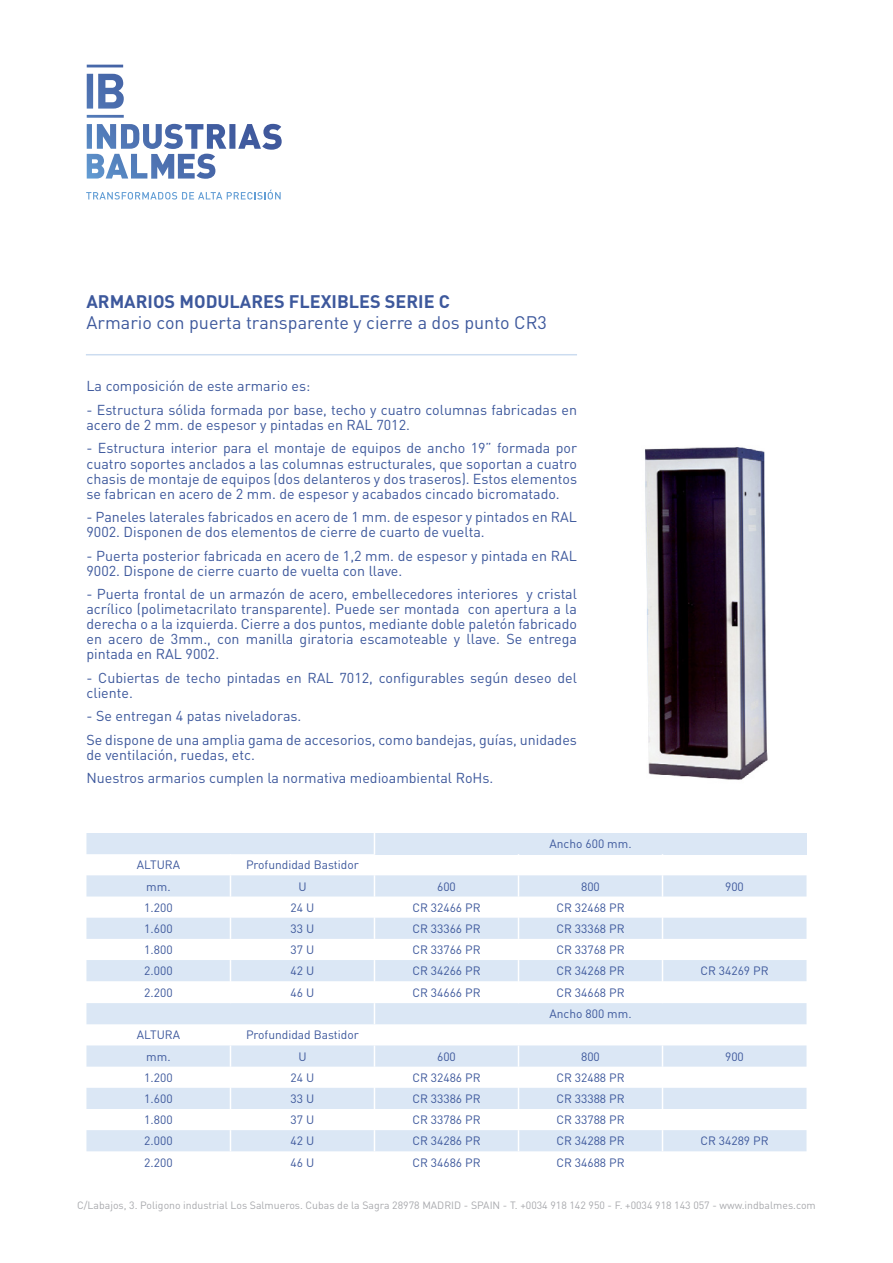
<style>
.page{position:relative;width:893px;height:1263px;background:#fff}
.page>*{position:absolute;margin:0;border:0;box-sizing:border-box;transform-origin:0 0}
.t1{font:18px "DIN Pro";color:#3d589c}
.t2{font:700 18px "DIN Pro";color:#3d589c}
.t3{font:14.25px/15px "DIN Pro";color:#3d589c}
.t4{font:12px/21.6px "DIN Pro";color:#3d589c;text-align:center}
.t5{font:10.5px "DIN Pro";color:#a8a9ad}
</style>
<div class="page">
<svg style="left:86px;top:190px;width:195px;height:10px"></svg>
<svg style="left:87px;top:65px;width:195px;height:114px"></svg>
<hr style="left:86px;top:354px;width:491px;height:1px;background:#ccdcf0">
<svg style="left:86px;top:833px;width:720px;height:318px"></svg>
<div style="left:374px;top:833px;width:432px;height:21px;background:#dbe7f5"></div>
<svg style="left:86px;top:875px;width:720px;height:64px;fill:#dbe7f5"></svg>
<svg style="left:230px;top:854px;width:1px;height:149px"></svg>
<svg style="left:518px;top:854px;width:1px;height:149px"></svg>
<svg style="left:662px;top:854px;width:1px;height:149px"></svg>
<svg style="left:374px;top:833px;width:1px;height:191px"></svg>
<svg style="left:230px;top:1045px;width:1px;height:106px"></svg>
<svg style="left:374px;top:1045px;width:1px;height:106px"></svg>
<svg style="left:518px;top:1045px;width:1px;height:106px"></svg>
<svg style="left:662px;top:1045px;width:1px;height:106px"></svg>
<img style="left:645px;top:447px;width:123px;height:333px">
<p class="t2" style="left:86px;top:289px;width:365px">ARMARIOS MODULARES FLEXIBLES SERIE C</p>
<p class="t1" style="left:86px;top:310px;width:462px">Armario con puerta transparente y cierre a dos punto CR3</p>
<p class="t3" style="left:86px;top:378px;width:225px">La composición de este armario es:</p>
<p class="t3" style="left:86px;top:402px;width:492px">- Estructura sólida formada por base, techo y cuatro columnas fabricadas en acero de 2 mm. de espesor y pintadas en RAL 7012.</p>
<p class="t3" style="left:86px;top:440px;width:492px;text-align:justify">- Estructura interior para el montaje de equipos de ancho 19” formada por cuatro soportes anclados a las columnas estructurales, que soportan a cuatro chasis de montaje de equipos (dos delanteros y dos traseros). Estos elementos se fabrican en acero de 2 mm. de espesor y acabados cincado bicromatado.</p>
<p class="t3" style="left:86px;top:509px;width:492px">- Paneles laterales fabricados en acero de 1 mm. de espesor y pintados en RAL<br>9002. Disponen de dos elementos de cierre de cuarto de vuelta.</p>
<p class="t3" style="left:86px;top:547px;width:492px">- Puerta posterior fabricada en acero de 1,2 mm. de espesor y pintada en RAL<br>9002. Dispone de cierre cuarto de vuelta con llave.</p>
<p class="t3" style="left:86px;top:586px;width:492px;text-align:justify">- Puerta frontal de un armazón de acero, embellecedores interiores y cristal acrílico (polimetacrilato transparente). Puede ser montada con apertura a la derecha o a la izquierda. Cierre a dos puntos, mediante doble paletón fabricado en acero de 3mm., con manilla giratoria escamoteable y llave. Se entrega pintada en RAL 9002.</p>
<p class="t3" style="left:86px;top:669px;width:492px">- Cubiertas de techo pintadas en RAL 7012, configurables según deseo del cliente.</p>
<p class="t3" style="left:86px;top:703px;width:492px;line-height:23.5px">- Se entregan 4 patas niveladoras.<br>Se dispone de una amplia gama de accesorios, como bandejas, guías, unidades</p>
<p class="t3" style="left:86px;top:742px;width:408px;line-height:23.5px">de ventilación, ruedas, etc.<br>Nuestros armarios cumplen la normativa medioambiental RoHs.</p>
<p class="t4" style="left:549px;top:832px;width:84px">Ancho 600 mm.</p>
<p class="t4" style="left:137px;top:854px;width:45px">ALTURA</p>
<p class="t4" style="left:246px;top:854px;width:114px">Profundidad Bastidor</p>
<p class="t4" style="left:146px;top:875px;width:26px">mm.</p>
<p class="t4" style="left:298px;top:875px;width:10px">U</p>
<p class="t4" style="left:437px;top:875px;width:20px">600</p>
<p class="t4" style="left:581px;top:875px;width:20px">800</p>
<p class="t4" style="left:725px;top:875px;width:20px">900</p>
<p class="t4" style="left:144px;top:896px;width:30px">1.200</p>
<p class="t4" style="left:291px;top:896px;width:25px">24 U</p>
<p class="t4" style="left:412px;top:896px;width:70px">CR 32466 PR</p>
<p class="t4" style="left:556px;top:896px;width:70px">CR 32468 PR</p>
<p class="t4" style="left:144px;top:917px;width:30px">1.600</p>
<p class="t4" style="left:291px;top:917px;width:25px">33 U</p>
<p class="t4" style="left:412px;top:917px;width:70px">CR 33366 PR</p>
<p class="t4" style="left:556px;top:917px;width:70px">CR 33368 PR</p>
<p class="t4" style="left:144px;top:938px;width:30px">1.800</p>
<p class="t4" style="left:291px;top:938px;width:25px">37 U</p>
<p class="t4" style="left:412px;top:938px;width:70px">CR 33766 PR</p>
<p class="t4" style="left:556px;top:938px;width:70px">CR 33768 PR</p>
<p class="t4" style="left:144px;top:959px;width:30px">2.000</p>
<p class="t4" style="left:291px;top:959px;width:25px">42 U</p>
<p class="t4" style="left:412px;top:959px;width:70px">CR 34266 PR</p>
<p class="t4" style="left:556px;top:959px;width:70px">CR 34268 PR</p>
<p class="t4" style="left:700px;top:959px;width:70px">CR 34269 PR</p>
<p class="t4" style="left:144px;top:981px;width:30px">2.200</p>
<p class="t4" style="left:291px;top:981px;width:25px">46 U</p>
<p class="t4" style="left:412px;top:981px;width:70px">CR 34666 PR</p>
<p class="t4" style="left:549px;top:981px;width:84px">CR 34668 PR<br>Ancho 800 mm.</p>
<p class="t4" style="left:137px;top:1024px;width:45px">ALTURA</p>
<p class="t4" style="left:246px;top:1024px;width:114px">Profundidad Bastidor</p>
<p class="t4" style="left:146px;top:1045px;width:26px">mm.</p>
<p class="t4" style="left:298px;top:1045px;width:10px">U</p>
<p class="t4" style="left:437px;top:1045px;width:20px">600</p>
<p class="t4" style="left:581px;top:1045px;width:20px">800</p>
<p class="t4" style="left:725px;top:1045px;width:20px">900</p>
<p class="t4" style="left:144px;top:1066px;width:30px">1.200</p>
<p class="t4" style="left:291px;top:1066px;width:25px">24 U</p>
<p class="t4" style="left:412px;top:1066px;width:70px">CR 32486 PR</p>
<p class="t4" style="left:556px;top:1066px;width:70px">CR 32488 PR</p>
<p class="t4" style="left:144px;top:1087px;width:30px">1.600</p>
<p class="t4" style="left:291px;top:1087px;width:25px">33 U</p>
<p class="t4" style="left:412px;top:1087px;width:70px">CR 33386 PR</p>
<p class="t4" style="left:556px;top:1087px;width:70px">CR 33388 PR</p>
<p class="t4" style="left:144px;top:1108px;width:30px">1.800</p>
<p class="t4" style="left:291px;top:1108px;width:25px">37 U</p>
<p class="t4" style="left:412px;top:1108px;width:70px">CR 33786 PR</p>
<p class="t4" style="left:556px;top:1108px;width:70px">CR 33788 PR</p>
<p class="t4" style="left:144px;top:1130px;width:30px">2.000</p>
<p class="t4" style="left:291px;top:1130px;width:25px">42 U</p>
<p class="t4" style="left:412px;top:1130px;width:70px">CR 34286 PR</p>
<p class="t4" style="left:556px;top:1130px;width:70px">CR 34288 PR</p>
<p class="t4" style="left:700px;top:1130px;width:70px">CR 34289 PR</p>
<p class="t4" style="left:144px;top:1151px;width:30px">2.200</p>
<p class="t4" style="left:291px;top:1151px;width:25px">46 U</p>
<p class="t4" style="left:412px;top:1151px;width:70px">CR 34686 PR</p>
<p class="t4" style="left:556px;top:1151px;width:70px">CR 34688 PR</p>
<p class="t5" style="left:77px;top:1198px;width:740px">C/Labajos, 3. Poligono industrial Los Salmueros. Cubas de la Sagra 28978 MADRID - SPAIN - T. +0034 918 142 950 - F. +0034 918 143 057 - www.indbalmes.com</p>
</div>
